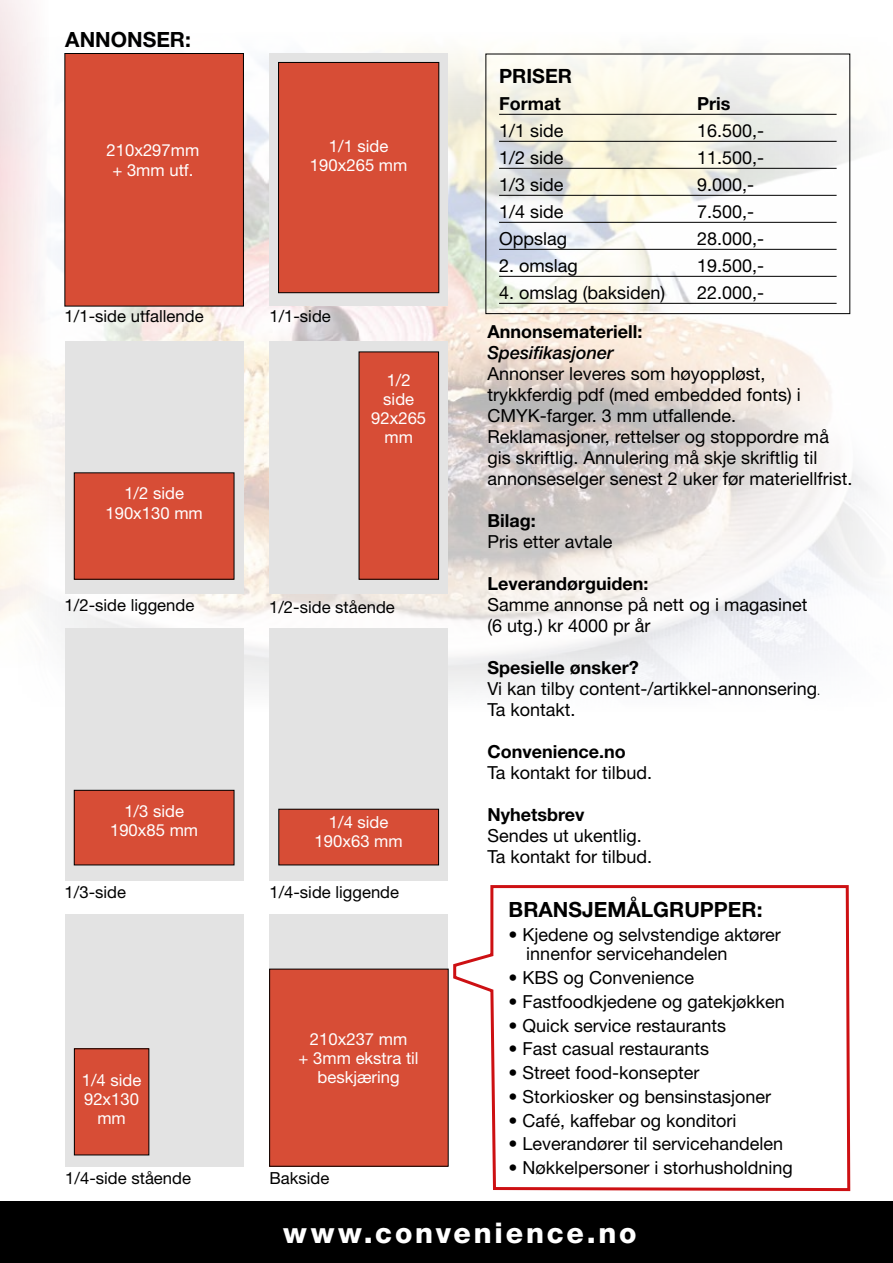
<style>
.page{position:relative;width:893px;height:1263px;background:#fff}
.page>*{position:absolute;margin:0;border:0;box-sizing:border-box;transform-origin:0 0}
.t1{font:800 28.5px "Helvetica Neue";letter-spacing:.1em;color:#fff}
.t2{font:700 21px "Helvetica Neue";color:#000}
.t3{font:700 19.65px "Helvetica Neue";color:#000}
.t4{font:18px/21px "Helvetica Neue";color:#000}
.t5{font:700 18px "Helvetica Neue";color:#000}
.t6{font:italic 500 18px "Helvetica Neue";color:#000}
.t7{font:16.65px/19px "Helvetica Neue";color:#fff;text-align:center}
.t8{font:16.65px "Helvetica Neue";color:#000}
.s1{font-weight:700}
.s2{font-stretch:condensed;font-size:12.75px}
</style>
<div class="page">
<img style="left:11px;top:31px;width:862px;height:684px">
<div style="left:0;top:1202px;width:893px;height:61px;background:#000"></div>
<hr style="left:499px;top:114px;width:338px;height:1px;background:#000">
<hr style="left:499px;top:141px;width:338px;height:1px;background:#000">
<hr style="left:499px;top:168px;width:338px;height:1px;background:#000">
<hr style="left:499px;top:195px;width:338px;height:1px;background:#000">
<hr style="left:499px;top:222px;width:338px;height:1px;background:#000">
<hr style="left:499px;top:249px;width:338px;height:1px;background:#000">
<hr style="left:499px;top:276px;width:338px;height:1px;background:#000">
<hr style="left:499px;top:303px;width:338px;height:1px;background:#000">
<div style="left:269px;top:914px;width:179px;height:252px;background:#e3e3e3"></div>
<div style="left:269px;top:628px;width:179px;height:253px;background:#e3e3e3"></div>
<div style="left:269px;top:341px;width:179px;height:252px;background:#e3e3e3"></div>
<div style="left:269px;top:54px;width:179px;height:252px;background:#e3e3e3"></div>
<div style="left:65px;top:914px;width:178px;height:252px;background:#e3e3e3"></div>
<div style="left:65px;top:628px;width:178px;height:253px;background:#e3e3e3"></div>
<div style="left:65px;top:341px;width:178px;height:252px;background:#e3e3e3"></div>
<div style="left:65px;top:54px;width:178px;height:252px;background:#d74d36"></div>
<div style="left:65px;top:53px;width:179px;height:253px;border:1px solid #000"></div>
<div style="left:270px;top:969px;width:178px;height:197px;background:#d74d36"></div>
<div style="left:279px;top:62px;width:160px;height:231px;background:#d74d36"></div>
<div style="left:278px;top:62px;width:161px;height:231px;border:1px solid #000"></div>
<div style="left:74px;top:473px;width:160px;height:106px;background:#d74d36"></div>
<div style="left:359px;top:352px;width:80px;height:227px;background:#d74d36"></div>
<div style="left:359px;top:352px;width:80px;height:227px;border:1px solid #000"></div>
<div style="left:74px;top:790px;width:160px;height:75px;background:#d74d36"></div>
<div style="left:74px;top:790px;width:160px;height:75px;border:1px solid #000"></div>
<div style="left:279px;top:809px;width:160px;height:56px;background:#d74d36"></div>
<div style="left:74px;top:1049px;width:75px;height:106px;background:#d74d36"></div>
<div style="left:74px;top:1048px;width:75px;height:107px;border:1px solid #000"></div>
<svg style="left:453px;top:885px;width:398px;height:307px"></svg>
<p class="t2" style="left:65px;top:27px;width:127px">ANNONSER:</p>
<p class="t7" style="left:107px;top:141px;width:94px">210x297mm + 3mm utf.</p>
<p class="t8" style="left:65px;top:306px;width:141px">1/1-side utfallende</p>
<p class="t7" style="left:105px;top:484px;width:99px">1/2 side<br>190x130 mm</p>
<p class="t8" style="left:65px;top:595px;width:131px">1/2-side liggende</p>
<p class="t7" style="left:310px;top:136px;width:99px">1/1 side<br>190x265 mm</p>
<p class="t8" style="left:269px;top:306px;width:63px">1/1-side</p>
<p class="t7" style="left:371px;top:370px;width:57px">1/2 side<br>92x265 mm</p>
<p class="t8" style="left:269px;top:597px;width:127px">1/2-side stående</p>
<p class="t7" style="left:110px;top:801px;width:90px">1/3 side<br>190x85 mm</p>
<p class="t7" style="left:315px;top:813px;width:90px">1/4 side<br>190x63 mm</p>
<p class="t8" style="left:65px;top:882px;width:63px">1/3-side</p>
<p class="t8" style="left:269px;top:882px;width:131px">1/4-side liggende</p>
<p class="t7" style="left:299px;top:1029px;width:122px">210x237 mm<br>+ 3mm ekstra til</p>
<p class="t7" style="left:82px;top:1070px;width:61px">1/4 side</p>
<p class="t7" style="left:318px;top:1067px;width:84px">beskjæring</p>
<p class="t7" style="left:84px;top:1089px;width:57px">92x130 mm</p>
<p class="t8" style="left:65px;top:1168px;width:127px">1/4-side stående</p>
<p class="t8" style="left:269px;top:1168px;width:61px">Bakside</p>
<p class="t3" style="left:499px;top:63px;width:74px">PRISER</p>
<p class="t5" style="left:499px;top:92px;width:63px">Format</p>
<p class="t5" style="left:697px;top:92px;width:35px">Pris</p>
<p class="t4" style="left:499px;top:119px;width:66px">1/1 side</p>
<p class="t4" style="left:697px;top:119px;width:69px">16.500,-</p>
<p class="t4" style="left:499px;top:146px;width:66px">1/2 side</p>
<p class="t4" style="left:697px;top:146px;width:69px">11.500,-</p>
<p class="t4" style="left:499px;top:173px;width:66px">1/3 side</p>
<p class="t4" style="left:697px;top:173px;width:59px">9.000,-</p>
<p class="t4" style="left:499px;top:200px;width:66px">1/4 side</p>
<p class="t4" style="left:697px;top:200px;width:59px">7.500,-</p>
<p class="t4" style="left:499px;top:227px;width:70px">Oppslag</p>
<p class="t4" style="left:697px;top:227px;width:69px">28.000,-</p>
<p class="t4" style="left:499px;top:254px;width:80px">2. omslag</p>
<p class="t4" style="left:697px;top:254px;width:69px">19.500,-</p>
<p class="t4" style="left:499px;top:281px;width:168px">4. omslag (baksiden)</p>
<p class="t4" style="left:697px;top:281px;width:69px">22.000,-</p>
<p class="t5" style="left:488px;top:320px;width:156px">Annonsemateriell:</p>
<p class="t6" style="left:488px;top:342px;width:128px">Spesifikasjoner</p>
<p class="t4" style="left:488px;top:363px;width:367px">Annonser leveres som høyoppløst, trykkferdig pdf (med embedded fonts) i CMYK-farger. 3 mm utfallende.<br>Reklamasjoner, rettelser og stoppordre må gis skriftlig. Annulering må skje skriftlig til annonseselger senest 2 uker før materiellfrist.</p>
<p class="t5" style="left:488px;top:509px;width:50px">Bilag:</p>
<p class="t4" style="left:488px;top:531px;width:126px">Pris etter avtale</p>
<p class="t5" style="left:488px;top:572px;width:163px">Leverandørguiden:</p>
<p class="t4" style="left:488px;top:594px;width:321px">Samme annonse på nett og i magasinet (6 utg.) kr 4000 pr år</p>
<p class="t4" style="left:488px;top:657px;width:334px"><span class="s1">Spesielle ønsker?<br></span>Vi kan tilby content-/artikkel-annonsering<span class="s2">.<br></span>Ta kontakt.</p>
<p class="t5" style="left:488px;top:740px;width:140px">Convenience.no</p>
<p class="t4" style="left:488px;top:762px;width:166px">Ta kontakt for tilbud.</p>
<p class="t5" style="left:488px;top:803px;width:99px">Nyhetsbrev</p>
<p class="t4" style="left:488px;top:825px;width:166px">Sendes ut ukentlig.<br>Ta kontakt for tilbud.</p>
<p class="t2" style="left:509px;top:896px;width:255px">BRANSJEMÅLGRUPPER:</p>
<p class="t4" style="left:526px;top:924px;width:256px;line-height:19.5px;text-indent:-18px">• Kjedene og selvstendige aktører innenfor servicehandelen</p>
<p class="t4" style="left:509px;top:967px;width:187px">• KBS og Convenience</p>
<p class="t4" style="left:509px;top:990px;width:278px">• Fastfoodkjedene og gatekjøkken</p>
<p class="t4" style="left:509px;top:1014px;width:219px">• Quick service restaurants</p>
<p class="t4" style="left:509px;top:1038px;width:202px">• Fast casual restaurants</p>
<p class="t4" style="left:509px;top:1062px;width:193px">• Street food-konsepter</p>
<p class="t4" style="left:509px;top:1086px;width:264px">• Storkiosker og bensinstasjoner</p>
<p class="t4" style="left:509px;top:1109px;width:230px">• Café, kaffebar og konditori</p>
<p class="t4" style="left:509px;top:1133px;width:276px">• Leverandører til servicehandelen</p>
<p class="t4" style="left:509px;top:1157px;width:286px">• Nøkkelpersoner i storhusholdning</p>
<h1 class="t1" style="left:283px;top:1216px;width:355px">www.convenience.no</h1>
</div>
